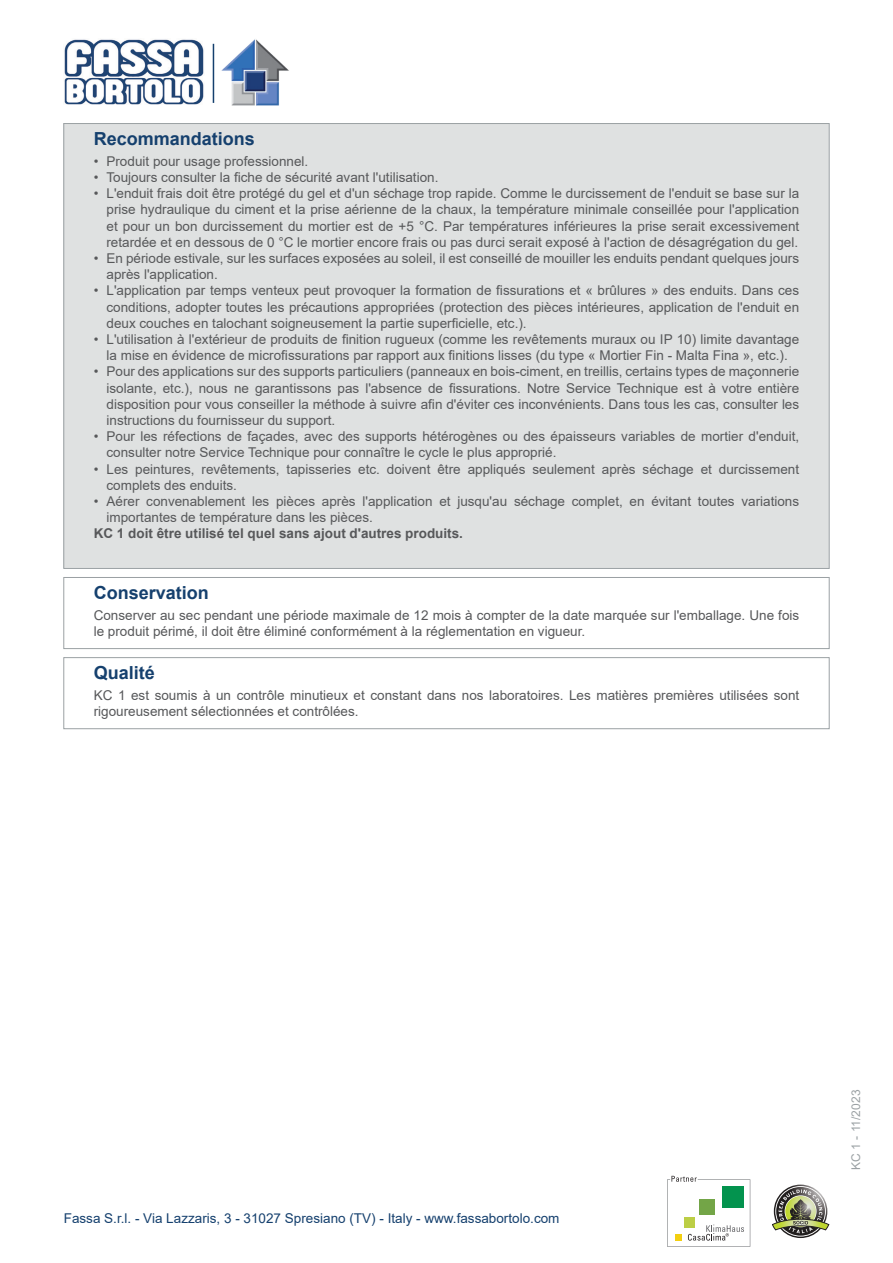
<style>
.page{position:relative;width:893px;height:1263px;background:#fff}
.page>*{position:absolute;margin:0;border:0;box-sizing:border-box;transform-origin:0 0}
.Titolo{font:700 18px "Arial";color:#15406e}
.Conservazione{font:13.5px/16.2px "Arial";color:#57585a}
.Qualita{font:13.5px/16.2px "Arial";color:#57585a}
.t1{font:13.5px "Arial";color:#15406e}
.Note{font:700 13.5px "Arial";color:#57585a}
.t2{font:12px "Arial";color:#9ba1a4}
</style>
<div class="page">
<div style="left:64px;top:124px;width:765px;height:444px;background:#dfe1e1"></div>
<div style="left:64px;top:577px;width:765px;height:72px;border:1px solid #9ba1a4"></div>
<div style="left:64px;top:657px;width:765px;height:72px;border:1px solid #9ba1a4"></div>
<svg style="left:667px;top:1176px;width:83px;height:71px"></svg>
<svg style="left:772px;top:1186px;width:57px;height:50px"></svg>
<img style="left:64px;top:39px;width:140px;height:66px">
<hr style="left:213px;top:44px;width:1px;height:59px;background:#15406e">
<img style="left:221px;top:39px;width:68px;height:67px">
<p class="Titolo" style="left:94px;top:126px;width:163px">Recommandations</p>
<p class="Conservazione" style="left:94px;top:153px;width:216px">• Produit pour usage professionnel.</p>
<p class="Conservazione" style="left:94px;top:169px;width:346px">• Toujours consulter la fiche de sécurité avant l'utilisation.</p>
<p class="Conservazione" style="left:106px;top:185px;width:694px;text-align:justify;text-indent:-13px">• L'enduit frais doit être protégé du gel et d'un séchage trop rapide. Comme le durcissement de l'enduit se base sur la prise hydraulique du ciment et la prise aérienne de la chaux, la température minimale conseillée pour l'application et pour un bon durcissement du mortier est de +5 °C. Par températures inférieures la prise serait excessivement retardée et en dessous de 0 °C le mortier encore frais ou pas durci serait exposé à l'action de désagrégation du gel.</p>
<p class="Conservazione" style="left:106px;top:250px;width:694px;text-indent:-13px">• En période estivale, sur les surfaces exposées au soleil, il est conseillé de mouiller les enduits pendant quelques jours après l'application.</p>
<p class="Conservazione" style="left:106px;top:282px;width:694px;text-align:justify;text-indent:-13px">• L'application par temps venteux peut provoquer la formation de fissurations et « brûlures » des enduits. Dans ces conditions, adopter toutes les précautions appropriées (protection des pièces intérieures, application de l'enduit en deux couches en talochant soigneusement la partie superficielle, etc.).</p>
<p class="Conservazione" style="left:94px;top:331px;width:707px;text-align:center">• L'utilisation à l'extérieur de produits de finition rugueux (comme les revêtements muraux ou IP 10) limite davantage la mise en évidence de microfissurations par rapport aux finitions lisses (du type « Mortier Fin - Malta Fina », etc.).</p>
<p class="Conservazione" style="left:106px;top:363px;width:694px;text-align:justify;text-indent:-13px">• Pour des applications sur des supports particuliers (panneaux en bois-ciment, en treillis, certains types de maçonnerie isolante, etc.), nous ne garantissons pas l'absence de fissurations. Notre Service Technique est à votre entière disposition pour vous conseiller la méthode à suivre afin d'éviter ces inconvénients. Dans tous les cas, consulter les instructions du fournisseur du support.</p>
<p class="Conservazione" style="left:106px;top:428px;width:694px;text-indent:-13px">• Pour les réfections de façades, avec des supports hétérogènes ou des épaisseurs variables de mortier d'enduit, consulter notre Service Technique pour connaître le cycle le plus approprié.</p>
<p class="Conservazione" style="left:106px;top:461px;width:694px;text-indent:-13px">• Les peintures, revêtements, tapisseries etc. doivent être appliqués seulement après séchage et durcissement complets des enduits.</p>
<p class="Conservazione" style="left:106px;top:493px;width:694px;text-indent:-13px">• Aérer convenablement les pièces après l'application et jusqu'au séchage complet, en évitant toutes variations importantes de température dans les pièces.</p>
<p class="Note" style="left:94px;top:524px;width:371px">KC 1 doit être utilisé tel quel sans ajout d'autres produits.</p>
<p class="Titolo" style="left:94px;top:580px;width:117px">Conservation</p>
<p class="Conservazione" style="left:94px;top:607px;width:707px">Conserver au sec pendant une période maximale de 12 mois à compter de la date marquée sur l'emballage. Une fois le produit périmé, il doit être éliminé conformément à la réglementation en vigueur.</p>
<p class="Titolo" style="left:94px;top:660px;width:63px">Qualité</p>
<p class="Qualita" style="left:94px;top:687px;width:707px">KC 1 est soumis à un contrôle minutieux et constant dans nos laboratoires. Les matières premières utilisées sont rigoureusement sélectionnées et contrôlées.</p>
<p class="t1" style="left:64px;top:1208px;width:497px">Fassa S.r.l. - Via Lazzaris, 3 - 31027 Spresiano (TV) - Italy - www.fassabortolo.com</p>
<p class="t2" style="left:848px;top:1170px;width:81px;rotate:-90deg">KC 1 - 11/2023</p>
</div>
